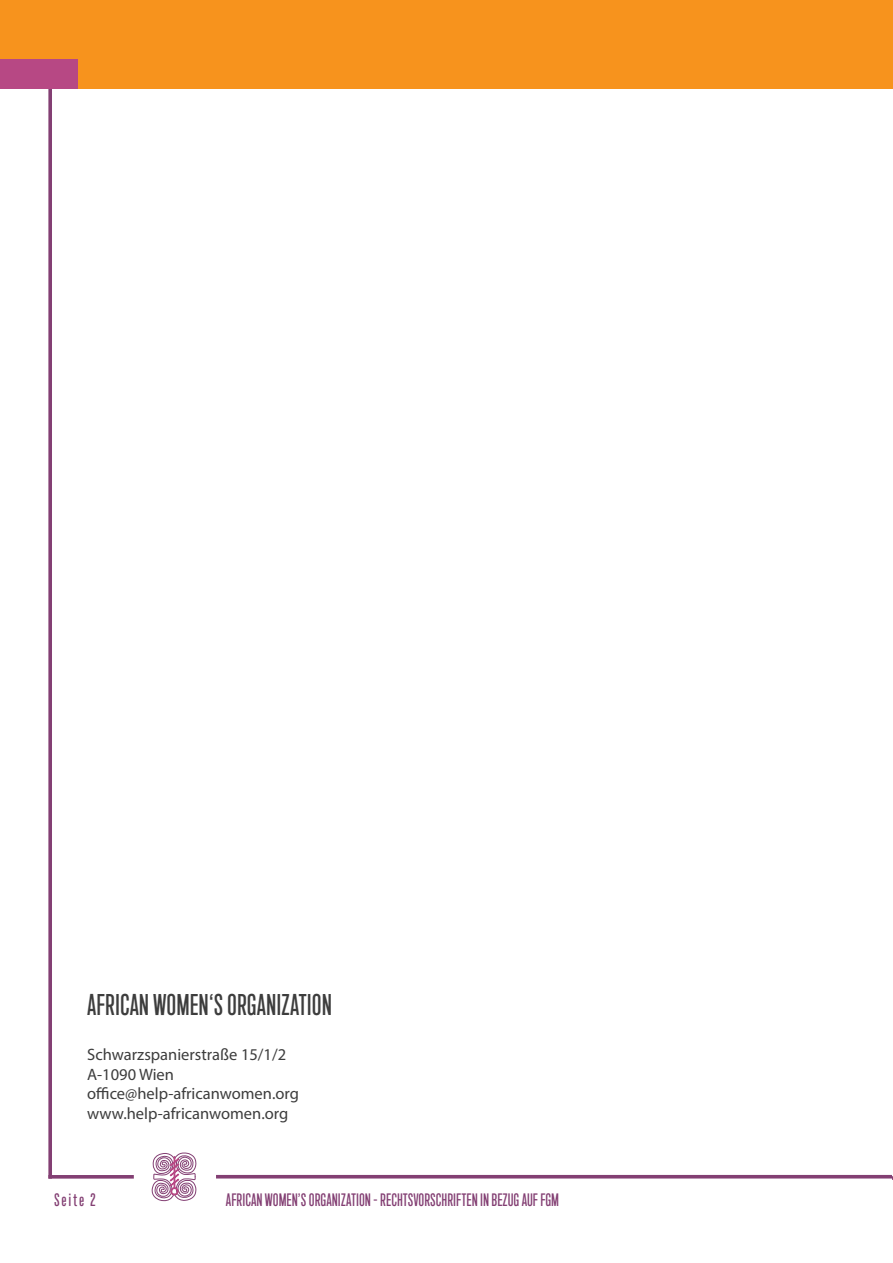
<style>
.page{position:relative;width:893px;height:1263px;background:#fff}
.page>*{position:absolute;margin:0;border:0;box-sizing:border-box;transform-origin:0 0}
.t1{font:30px "Marsden S Medium";color:#3d3d3d}
.t2{font:18px "Marsden S Medium";color:#833f73}
.t3{font:16.5px/19.8px "Myriad Pro";color:#3d3d3d}
</style>
<div class="page">
<div style="left:0;top:0;width:892px;height:89px;background:#f7931d"></div>
<svg style="left:48px;top:89px;width:4px;height:1086px;background:#8f5281"></svg>
<hr style="left:216px;top:1175px;width:676px;height:3px;background:#833f73">
<hr style="left:48px;top:1175px;width:86px;height:3px;background:#833f73">
<div style="left:0;top:59px;width:78px;height:30px;background:#b74884"></div>
<svg style="left:152px;top:1152px;width:45px;height:49px"></svg>
<hr style="left:892px;top:0;width:1px;height:89px;background:#f7931d">
<p class="t1" style="left:87px;top:989px;width:246px">AFRICAN WOMEN‘S ORGANIZATION</p>
<p class="t3" style="left:87px;top:1044px;width:201px">Schwarzspanierstraße 15/1/2</p>
<p class="t3" style="left:87px;top:1064px;width:213px">A-1090 Wien office@help-africanwomen.org</p>
<p class="t3" style="left:87px;top:1103px;width:203px">www.help-africanwomen.org</p>
<p class="t2" style="left:54px;top:1190px;width:44px">Seite 2</p>
<p class="t2" style="left:226px;top:1191px;width:335px">AFRICAN WOMEN’S ORGANIZATION - RECHTSVORSCHRIFTEN IN BEZUG AUF FGM</p>
</div>
